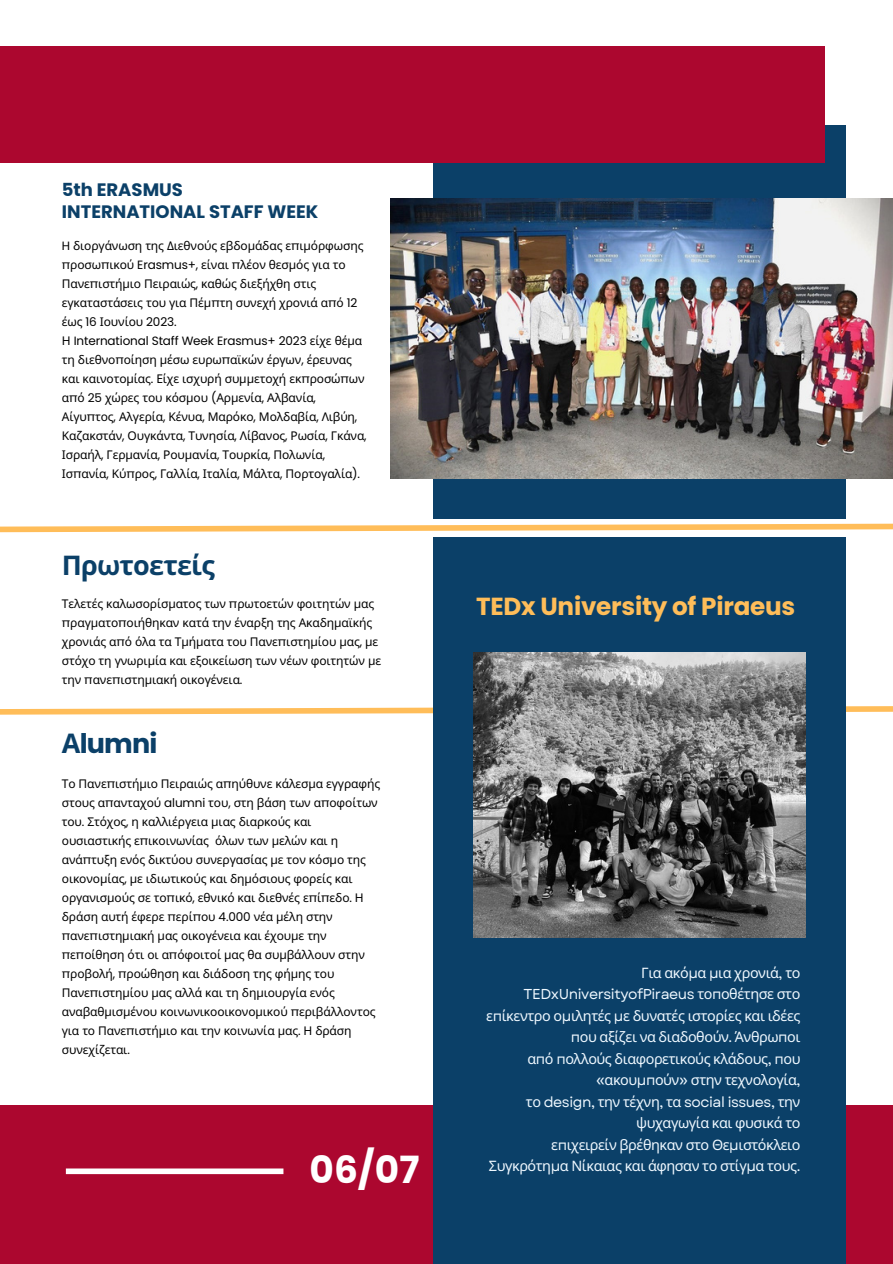
<style>
.page{position:relative;width:893px;height:1264px;background:#fff}
.page>*{position:absolute;margin:0;border:0;box-sizing:border-box;transform-origin:0 0}
.t1{font:700 37.5px "Poppins";color:#fff}
.t2{font:700 27px "Noto Sans";letter-spacing:-.03em;color:#0b4068}
.t3{font:700 27px "Poppins";letter-spacing:-.03em;color:#0b4068}
.t4{font:700 24.6px "Poppins";letter-spacing:-.01em;color:#ffbd59}
.t5{font:700 18px "Poppins";color:#0b4068}
.t6{font:14.4px/21.6px "Noto Sans";letter-spacing:-.03em;color:#eff8ff;text-align:right}
.t7{font:12px/19px "Noto Sans";letter-spacing:-.01em;color:#000}
.s1{font-family:"Poppins"}
.s2{font-family:"Noto Sans"}
.s3{font-family:"Garet"}
</style>
<div class="page">
<div style="left:0;top:1104px;width:892px;height:159px;background:#ac072f"></div>
<svg style="left:0;top:703px;width:892px;height:14px"></svg>
<div style="left:433px;top:125px;width:412px;height:1138px;background:#0b4068"></div>
<div style="left:0;top:46px;width:823px;height:116px;background:#ac072f"></div>
<img style="left:473px;top:652px;width:332px;height:285px">
<div style="left:66px;top:1168px;width:217px;height:6px;background:#fff"></div>
<div style="left:390px;top:519px;width:472px;height:17px;background:#fff"></div>
<img style="left:390px;top:199px;width:502px;height:279px">
<svg style="left:0;top:523px;width:892px;height:10px"></svg>
<p class="t5" style="left:62px;top:177px;width:123px">5th ERASMUS</p>
<p class="t5" style="left:62px;top:199px;width:258px">INTERNATIONAL STAFF WEEK</p>
<p class="t7" style="left:62px;top:236px;width:303px"><span class="s1">H</span> διοργάνωση της Διεθνούς εβδομάδας ε<span class="s1">π</span>ιμόρφωσης <span class="s1">π</span>ροσω<span class="s1">π</span>ικού <span class="s1">Erasmus+,</span> είναι <span class="s1">π</span>λέον θεσμός για το Πανε<span class="s1">π</span>ιστήμιο Πειραιώς<span class="s1">,</span> καθώς διεξήχθη στις εγκαταστάσεις του για Πέμ<span class="s1">π</span>τη συνεχή χρονιά α<span class="s1">π</span>ό <span class="s1">12 </span>έως <span class="s1">16</span> Ιουνίου <span class="s1">2023.</span></p>
<p class="t7" style="left:62px;top:331px;width:306px">Η <span class="s1">International Staff Week Erasmus+ 2023</span> είχε θέμα τη διεθνο<span class="s1">π</span>οίηση μέσω ευρω<span class="s1">π</span>αϊκών έργων<span class="s1">,</span> έρευνας και καινοτομίας<span class="s1">.</span> Είχε ισχυρή συμμετοχή εκ<span class="s1">π</span>ροσώ<span class="s1">π</span>ων α<span class="s1">π</span>ό <span class="s1">25</span> χώρες του κόσμου <span class="s1">(</span>Αρμενία<span class="s1">,</span> Αλβανία<span class="s1">, </span>Αίγυ<span class="s1">π</span>τος<span class="s1">,</span> Αλγερία<span class="s1">,</span> Κένυα<span class="s1">,</span> Μαρόκο<span class="s1">,</span> Μολδαβία<span class="s1">,</span> Λιβύη<span class="s1">, </span>Καζακστάν<span class="s1">,</span> Ουγκάντα<span class="s1">,</span> Τυνησία<span class="s1">,</span> Λίβανος<span class="s1">,</span> Ρωσία<span class="s1">,</span> Γκάνα<span class="s1">, </span>Ισραήλ<span class="s1">,</span> Γερμανία<span class="s1">,</span> Ρουμανία<span class="s1">,</span> Τουρκία<span class="s1">,</span> Πολωνία<span class="s1">, </span>Ισ<span class="s1">π</span>ανία<span class="s1">,</span> Κύ<span class="s1">π</span>ρος<span class="s1">,</span> Γαλλία<span class="s1">,</span> Ιταλία<span class="s1">,</span> Μάλτα<span class="s1">,</span> Πορτογαλία<span class="s1">).</span></p>
<p class="t2" style="left:62px;top:546px;width:154px">Πρωτοετείς</p>
<p class="t7" style="left:62px;top:593px;width:321px">Τελετές καλωσορίσματος των <span class="s1">π</span>ρωτοετών φοιτητών μας <span class="s1">π</span>ραγματο<span class="s1">π</span>οιήθηκαν κατά την έναρξη της Ακαδημαϊκής χρονιάς α<span class="s1">π</span>ό όλα τα Τμήματα του Πανε<span class="s1">π</span>ιστημίου μας<span class="s1">,</span> με στόχο τη γνωριμία και εξοικείωση των νέων φοιτητών με την <span class="s1">π</span>ανε<span class="s1">π</span>ιστημιακή οικογένεια<span class="s1">.</span></p>
<p class="t3" style="left:62px;top:724px;width:97px"><span class="s2">Α</span>lumni</p>
<p class="t7" style="left:62px;top:773px;width:320px">Το Πανε<span class="s1">π</span>ιστήμιο Πειραιώς α<span class="s1">π</span>ηύθυνε κάλεσμα εγγραφής στους α<span class="s1">π</span>ανταχού <span class="s1">alumni</span> του<span class="s1">,</span> στη βάση των α<span class="s1">π</span>οφοίτων του<span class="s1">.</span> Στόχος<span class="s1">,</span> η καλλιέργεια μιας διαρκούς και ουσιαστικής ε<span class="s1">π</span>ικοινωνίας όλων των μελών και η ανά<span class="s1">π</span>τυξη ενός δικτύου συνεργασίας με τον κόσμο της οικονομίας<span class="s1">,</span> με ιδιωτικούς και δημόσιους φορείς και οργανισμούς σε το<span class="s1">π</span>ικό<span class="s1">,</span> εθνικό και διεθνές ε<span class="s1">π</span>ί<span class="s1">π</span>εδο<span class="s1">.</span> Η δράση αυτή έφερε <span class="s1">π</span>ερί<span class="s1">π</span>ου <span class="s1">4.000</span> νέα μέλη στην <span class="s1">π</span>ανε<span class="s1">π</span>ιστημιακή μας οικογένεια και έχουμε την <span class="s1">π</span>ε<span class="s1">π</span>οίθηση ότι οι α<span class="s1">π</span>όφοιτοί μας θα συμβάλλουν στην <span class="s1">π</span>ροβολή<span class="s1">, π</span>ροώθηση και διάδοση της φήμης του Πανε<span class="s1">π</span>ιστημίου μας αλλά και τη δημιουργία ενός αναβαθμισμένου κοινωνικοοικονομικού <span class="s1">π</span>εριβάλλοντος για το Πανε<span class="s1">π</span>ιστήμιο και την κοινωνία μας<span class="s1">.</span> Η δράση συνεχίζεται<span class="s1">.</span></p>
<p class="t1" style="left:309px;top:1143px;width:111px">06/07</p>
<p class="t4" style="left:476px;top:589px;width:320px">TEDx University of Piraeus</p>
<p class="t6" style="left:486px;top:961px;width:315px">Για ακό<span class="s3">μ</span>α <span class="s3">μ</span>ια χρονιά<span class="s3">,</span> το <span class="s3">TEDxUniversityofPiraeus</span> το<span class="s3">π</span>οθέτησε στο ε<span class="s3">π</span>ίκεντρο ο<span class="s3">μ</span>ιλητές <span class="s3">μ</span>ε δυνατές ιστορίες και ιδέες <span class="s3">π</span>ου αξίζει να διαδοθούν<span class="s3">.</span> Άνθρω<span class="s3">π</span>οι</p>
<p class="t6" style="left:527px;top:1047px;width:274px">α<span class="s3">π</span>ό <span class="s3">π</span>ολλούς διαφορετικούς κλάδους<span class="s3">, π</span>ου <span class="s3">«</span>ακου<span class="s3">μπ</span>ούν<span class="s3">»</span> στην τεχνολογία<span class="s3">,</span></p>
<p class="t6" style="left:526px;top:1090px;width:276px">το <span class="s3">design,</span> την τέχνη<span class="s3">,</span> τα <span class="s3">social issues,</span> την ψυχαγωγία και φυσικά το</p>
<p class="t6" style="left:489px;top:1133px;width:313px">ε<span class="s3">π</span>ιχειρείν βρέθηκαν στο Θε<span class="s3">μ</span>ιστόκλειο<br>Συγκρότη<span class="s3">μ</span>α Νίκαιας και άφησαν το στίγ<span class="s3">μ</span>α τους<span class="s3">.</span></p>
</div>
